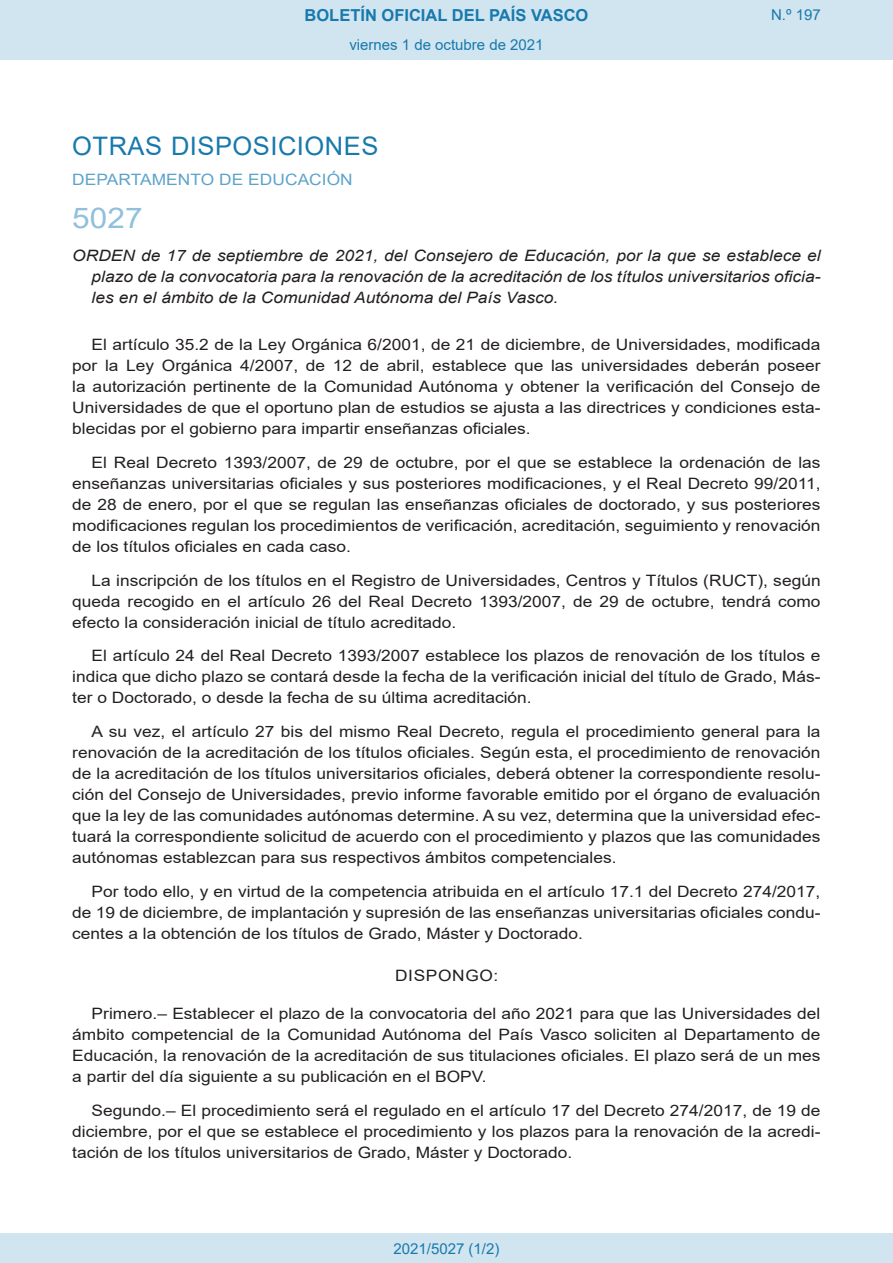
<style>
.page{position:relative;width:893px;height:1263px;background:#fff}
.page>*{position:absolute;margin:0;border:0;box-sizing:border-box;transform-origin:0 0}
.BOPVOrden{font:28.5px "Arial";color:#90c0db;scale:1.11 1}
.BOPVSeccion{font:25.5px "Arial";letter-spacing:.02em;color:#1879ad}
.t1{font:700 16.5px "Arial";color:#1879ad}
.BOPVDetalle{font:15.6px/21px "Arial";color:#231f20;text-align:justify;scale:1.11 1}
.BOPVTitulo{font:italic 15.6px/21px "Arial";color:#231f20;text-align:justify;scale:1.11 1}
.BOPVOrganismo{font:15.6px "Arial";letter-spacing:.005em;color:#5ea4ca;scale:1.11 1}
.BOPVClave{font:15.6px "Arial";letter-spacing:.035em;color:#231f20;scale:1.11 1}
.Paginacion_Centro{font:15px "Arial";color:#1879ad}
</style>
<div class="page">
<div style="left:0;top:0;width:893px;height:60px;background:#d0e5f0"></div>
<div style="left:0;top:1233px;width:893px;height:30px;background:#d0e5f0"></div>
<p class="t1" style="left:305px;top:3px;width:285px">BOLETÍN OFICIAL DEL PAÍS VASCO</p>
<p class="Paginacion_Centro" style="left:349px;top:35px;width:196px">viernes 1 de octubre de 2021</p>
<p class="Paginacion_Centro" style="left:771px;top:5px;width:51px">N.º 197</p>
<p class="BOPVSeccion" style="left:72px;top:128px;width:308px">OTRAS DISPOSICIONES</p>
<p class="BOPVOrganismo" style="left:72px;top:169px;width:254px">DEPARTAMENTO DE EDUCACIÓN</p>
<p class="BOPVOrden" style="left:72px;top:198px;width:65px">5027</p>
<p class="BOPVTitulo" style="left:92px;top:246px;width:658px;text-indent:-19px">ORDEN de 17 de septiembre de 2021, del Consejero de Educación, por la que se establece el plazo de la convocatoria para la renovación de la acreditación de los títulos universitarios oficia&shy;les en el ámbito de la Comunidad Autónoma del País Vasco.</p>
<p class="BOPVDetalle" style="left:72px;top:334px;width:676px;text-indent:19px">El artículo 35.2 de la Ley Orgánica 6/2001, de 21 de diciembre, de Universidades, modificada por la Ley Orgánica 4/2007, de 12 de abril, establece que las universidades deberán poseer la autorización pertinente de la Comunidad Autónoma y obtener la verificación del Consejo de Universidades de que el oportuno plan de estudios se ajusta a las directrices y condiciones esta&shy;blecidas por el gobierno para impartir enseñanzas oficiales.</p>
<p class="BOPVDetalle" style="left:72px;top:452px;width:676px;text-indent:19px">El Real Decreto 1393/2007, de 29 de octubre, por el que se establece la ordenación de las enseñanzas universitarias oficiales y sus posteriores modificaciones, y el Real Decreto 99/2011, de 28 de enero, por el que se regulan las enseñanzas oficiales de doctorado, y sus posteriores modificaciones regulan los procedimientos de verificación, acreditación, seguimiento y renovación de los títulos oficiales en cada caso.</p>
<p class="BOPVDetalle" style="left:72px;top:569px;width:676px;text-indent:19px">La inscripción de los títulos en el Registro de Universidades, Centros y Títulos (RUCT), según queda recogido en el artículo 26 del Real Decreto 1393/2007, de 29 de octubre, tendrá como efecto la consideración inicial de título acreditado.</p>
<p class="BOPVDetalle" style="left:72px;top:645px;width:676px;text-indent:19px">El artículo 24 del Real Decreto 1393/2007 establece los plazos de renovación de los títulos e indica que dicho plazo se contará desde la fecha de la verificación inicial del título de Grado, Más&shy;ter o Doctorado, o desde la fecha de su última acreditación.</p>
<p class="BOPVDetalle" style="left:72px;top:721px;width:676px;text-indent:19px">A su vez, el artículo 27 bis del mismo Real Decreto, regula el procedimiento general para la renovación de la acreditación de los títulos oficiales. Según esta, el procedimiento de renovación de la acreditación de los títulos universitarios oficiales, deberá obtener la correspondiente resolu&shy;ción del Consejo de Universidades, previo informe favorable emitido por el órgano de evaluación que la ley de las comunidades autónomas determine. A su vez, determina que la universidad efec&shy;tuará la correspondiente solicitud de acuerdo con el procedimiento y plazos que las comunidades autónomas establezcan para sus respectivos ámbitos competenciales.</p>
<p class="BOPVDetalle" style="left:72px;top:881px;width:676px;text-indent:19px">Por todo ello, y en virtud de la competencia atribuida en el artículo 17.1 del Decreto 274/2017, de 19 de diciembre, de implantación y supresión de las enseñanzas universitarias oficiales condu&shy;centes a la obtención de los títulos de Grado, Máster y Doctorado.</p>
<p class="BOPVClave" style="left:395px;top:965px;width:94px">DISPONGO:</p>
<p class="BOPVDetalle" style="left:72px;top:1003px;width:676px;text-indent:19px">Primero.– Establecer el plazo de la convocatoria del año 2021 para que las Universidades del ámbito competencial de la Comunidad Autónoma del País Vasco soliciten al Departamento de Educación, la renovación de la acreditación de sus titulaciones oficiales. El plazo será de un mes a partir del día siguiente a su publicación en el BOPV.</p>
<p class="BOPVDetalle" style="left:72px;top:1100px;width:676px;text-indent:19px">Segundo.– El procedimiento será el regulado en el artículo 17 del Decreto 274/2017, de 19 de diciembre, por el que se establece el procedimiento y los plazos para la renovación de la acredi&shy;tación de los títulos universitarios de Grado, Máster y Doctorado.</p>
<p class="Paginacion_Centro" style="left:393px;top:1238px;width:107px">2021/5027 (1/2)</p>
</div>
